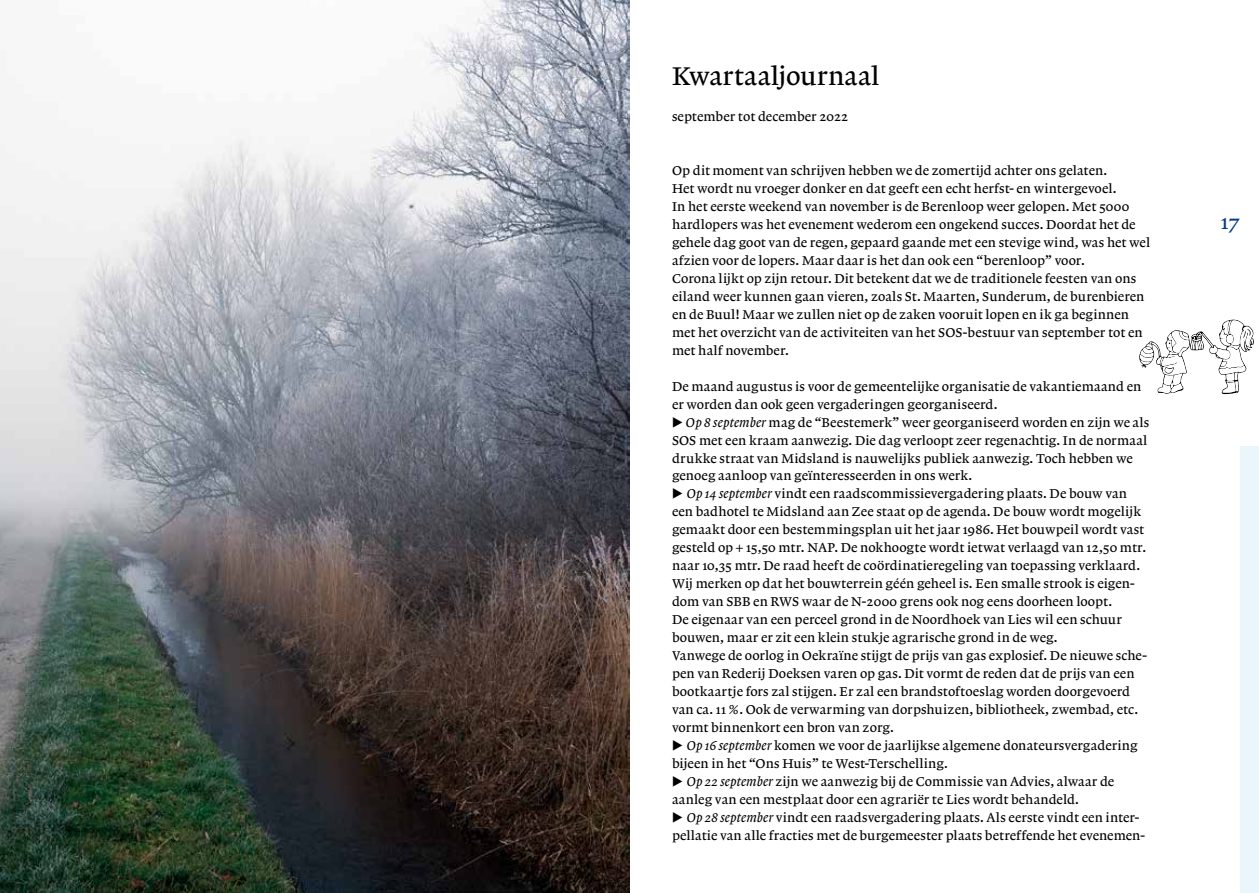
<style>
.page{position:relative;width:1259px;height:893px;background:#fff}
.page>*{position:absolute;margin:0;border:0;box-sizing:border-box;transform-origin:0 0}
.t1{font:27px "Lexicon No 1 Roman A Txt";letter-spacing:.005em;color:#000}
.t2{font:21px "Lexicon No 1 Roman A Txt";color:#003a80}
.t3{font:13.5px/18px "Lexicon No 1 Roman A Txt";letter-spacing:.005em;color:#000}
.s1{font-family:"Lexicon No 1 Italic A Txt"}
</style>
<div class="page">
<div style="left:1239px;top:446px;width:20px;height:447px;background:#ebf6fc"></div>
<img style="left:0;top:0;width:629px;height:893px">
<svg style="left:1139px;top:320px;width:114px;height:74px"></svg>
<h1 class="t1" style="left:672px;top:60px;width:209px">Kwartaaljournaal</h1>
<p class="t3" style="left:672px;top:107px;width:177px">september tot december 2022</p>
<p class="t3" style="left:672px;top:161px;width:480px">Op dit moment van schrijven hebben we de zomertijd achter ons gelaten.<br>Het wordt nu vroeger donker en dat geeft een echt herfst- en wintergevoel.<br>In het eerste weekend van november is de Berenloop weer gelopen. Met 5000 hardlopers was het evenement wederom een ongekend succes. Doordat het de gehele dag goot van de regen, gepaard gaande met een stevige wind, was het wel afzien voor de lopers. Maar daar is het dan ook een “berenloop” voor.<br>Corona lijkt op zijn retour. Dit betekent dat we de traditionele feesten van ons eiland weer kunnen gaan vieren, zoals St. Maarten, Sunderum, de burenbieren en de Buul! Maar we zullen niet op de zaken vooruit lopen en ik ga beginnen met het overzicht van de activiteiten van het SOS-bestuur van september tot en met half november.</p>
<p class="t3" style="left:672px;top:377px;width:471px">De maand augustus is voor de gemeentelijke organisatie de vakantiemaand en er worden dan ook geen vergaderingen georganiseerd.</p>
<p class="t3" style="left:686px;top:413px;width:465px"><span class="s1">Op 8 september</span> mag de “Beestemerk” weer georganiseerd worden en zijn we als</p>
<p class="t3" style="left:672px;top:431px;width:477px">SOS met een kraam aanwezig. Die dag verloopt zeer regenachtig. In de normaal</p>
<p class="t3" style="left:672px;top:449px;width:462px">drukke straat van Midsland is nauwelijks publiek aanwezig. Toch hebben we</p>
<p class="t3" style="left:672px;top:467px;width:301px">genoeg aanloop van geïnteresseerden in ons werk.</p>
<p class="t3" style="left:686px;top:485px;width:442px"><span class="s1">Op 14 september</span> vindt een raadscommissievergadering plaats. De bouw van</p>
<p class="t3" style="left:672px;top:503px;width:470px">een badhotel te Midsland aan Zee staat op de agenda. De bouw wordt mogelijk</p>
<p class="t3" style="left:672px;top:521px;width:474px">gemaakt door een bestemmingsplan uit het jaar 1986. Het bouwpeil wordt vast</p>
<p class="t3" style="left:672px;top:539px;width:475px">gesteld op + 15,50 mtr. NAP. De nokhoogte wordt ietwat verlaagd van 12,50 mtr.</p>
<p class="t3" style="left:672px;top:557px;width:470px">naar 10,35 mtr. De raad heeft de coördinatieregeling van toepassing verklaard.</p>
<p class="t3" style="left:672px;top:575px;width:464px">Wij merken op dat het bouwterrein géén geheel is. Een smalle strook is eigen-</p>
<p class="t3" style="left:672px;top:593px;width:441px">dom van SBB en RWS waar de N-2000 grens ook nog eens doorheen loopt.</p>
<p class="t3" style="left:672px;top:611px;width:451px">De eigenaar van een perceel grond in de Noordhoek van Lies wil een schuur</p>
<p class="t3" style="left:672px;top:629px;width:387px">bouwen, maar er zit een klein stukje agrarische grond in de weg.</p>
<p class="t3" style="left:672px;top:647px;width:476px">Vanwege de oorlog in Oekraïne stijgt de prijs van gas explosief. De nieuwe sche-</p>
<p class="t3" style="left:672px;top:665px;width:464px">pen van Rederij Doeksen varen op gas. Dit vormt de reden dat de prijs van een</p>
<p class="t3" style="left:672px;top:683px;width:460px">bootkaartje fors zal stijgen. Er zal een brandstoftoeslag worden doorgevoerd</p>
<p class="t3" style="left:672px;top:701px;width:468px">van ca. 11 %. Ook de verwarming van dorpshuizen, bibliotheek, zwembad, etc.</p>
<p class="t3" style="left:672px;top:719px;width:223px">vormt binnenkort een bron van zorg.</p>
<p class="t3" style="left:686px;top:737px;width:452px"><span class="s1">Op 16 september</span> komen we voor de jaarlijkse algemene donateursvergadering</p>
<p class="t3" style="left:672px;top:755px;width:277px">bijeen in het “Ons Huis” te West-Terschelling.</p>
<p class="t3" style="left:686px;top:773px;width:429px"><span class="s1">Op 22 september</span> zijn we aanwezig bij de Commissie van Advies, alwaar de</p>
<p class="t3" style="left:672px;top:791px;width:408px">aanleg van een mestplaat door een agrariër te Lies wordt behandeld.</p>
<p class="t3" style="left:686px;top:809px;width:454px"><span class="s1">Op 28 september</span> vindt een raadsvergadering plaats. Als eerste vindt een inter-</p>
<p class="t3" style="left:672px;top:827px;width:474px">pellatie van alle fracties met de burgemeester plaats betreffende het evenemen-</p>
<h2 class="t2" style="left:1220px;top:210px;width:20px">17</h2>
</div>
